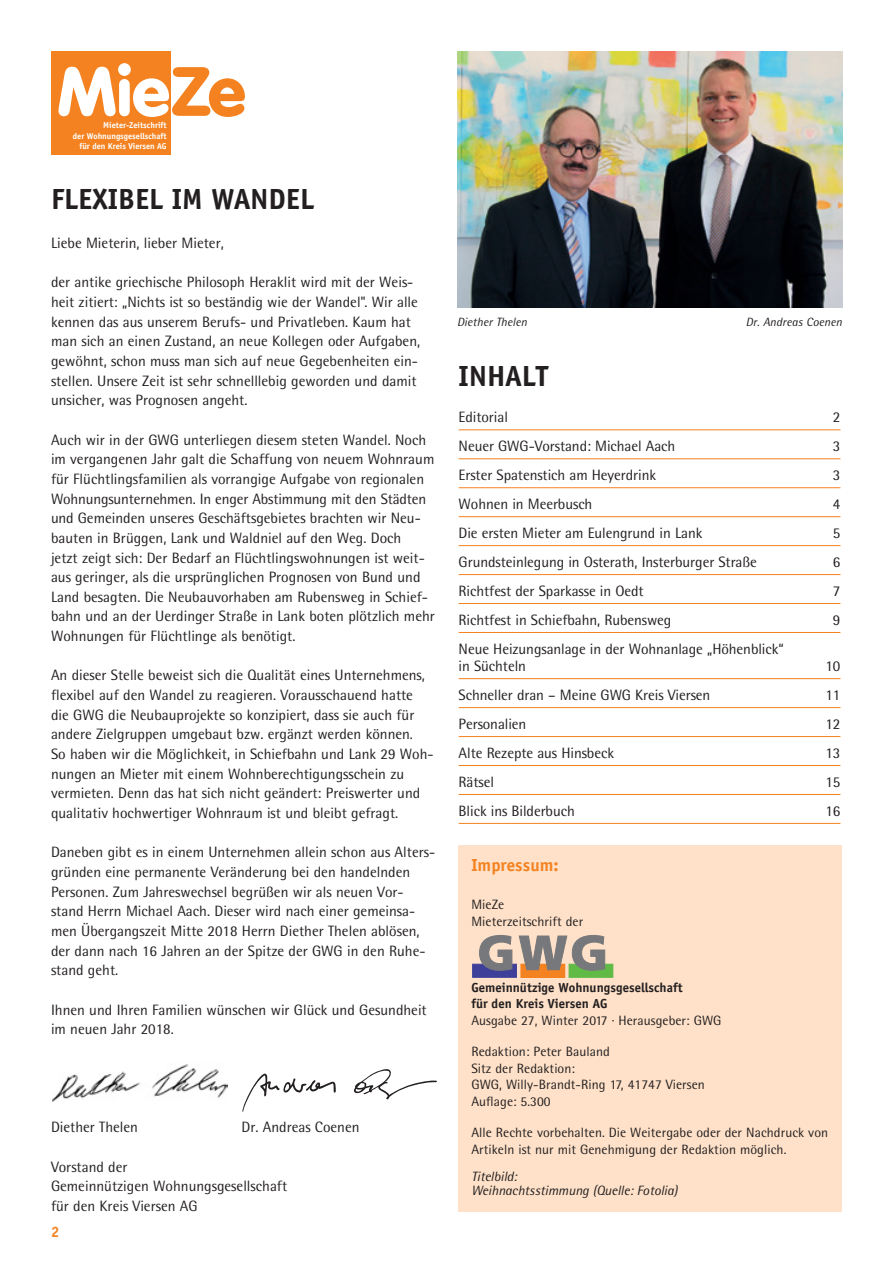
<style>
.page{position:relative;width:893px;height:1263px;background:#fff}
.page>*{position:absolute;margin:0;border:0;box-sizing:border-box;transform-origin:0 0}
.t1{font:900 68.4px "VAG Rounded";color:#fff}
.t2{font:700 30px "Officina Sans";letter-spacing:.005em;color:#231f20}
.t3{font:700 18px "Officina Sans";letter-spacing:.005em;color:#f58220}
.t4{font:15px/19.6px "Rotis Semi Sans";color:#231f20}
.t5{font:700 15px "Officina San ITC";color:#f58220}
.t6{font:13.5px/16.5px "Rotis Semi Sans";letter-spacing:.005em;color:#231f20}
.t7{font:700 13.5px/16.5px "Officina Sans";letter-spacing:.005em;color:#231f20}
.t8{font:italic 13.5px/13.8px "Rotis Semi Sans";letter-spacing:-.005em;color:#231f20}
.t9{font:italic 12px "Rotis Semi Sans";letter-spacing:.005em;color:#231f20}
.t10{font:700 8.7px/10.5px "Officina Sans";color:#fff;text-align:right}
.t11{font:700 4.95px/9.9px "Officina Sans";color:#231f20}
.s1{color:#f58220}
</style>
<div class="page">
<img style="left:457px;top:52px;width:385px;height:255px">
<div style="left:51px;top:52px;width:120px;height:103px;background:#f58220"></div>
<div style="left:459px;top:845px;width:383px;height:367px;background:#fee1c8"></div>
<div style="left:521px;top:964px;width:44px;height:13px;background:#f58220"></div>
<div style="left:569px;top:964px;width:44px;height:13px;background:#60bb46"></div>
<div style="left:473px;top:964px;width:43px;height:13px;background:#3e3f99"></div>
<svg style="left:479px;top:935px;width:33px;height:36px"></svg>
<svg style="left:519px;top:935px;width:86px;height:36px"></svg>
<img style="left:52px;top:1064px;width:176px;height:38px">
<svg style="left:242px;top:1073px;width:94px;height:39px"></svg>
<svg style="left:353px;top:1069px;width:84px;height:30px"></svg>
<hr style="left:459px;top:429px;width:381px;height:1px;background:#f58220">
<hr style="left:459px;top:458px;width:381px;height:1px;background:#f58220">
<hr style="left:459px;top:487px;width:381px;height:1px;background:#f58220">
<hr style="left:459px;top:516px;width:381px;height:1px;background:#f58220">
<hr style="left:459px;top:545px;width:381px;height:1px;background:#f58220">
<hr style="left:459px;top:574px;width:381px;height:1px;background:#f58220">
<hr style="left:459px;top:603px;width:381px;height:1px;background:#f58220">
<hr style="left:459px;top:632px;width:381px;height:1px;background:#f58220">
<hr style="left:459px;top:678px;width:381px;height:1px;background:#f58220">
<hr style="left:459px;top:707px;width:381px;height:1px;background:#f58220">
<hr style="left:459px;top:736px;width:381px;height:1px;background:#f58220">
<hr style="left:459px;top:765px;width:381px;height:1px;background:#f58220">
<hr style="left:459px;top:794px;width:381px;height:1px;background:#f58220">
<hr style="left:459px;top:823px;width:381px;height:1px;background:#f58220">
<h1 class="t1" style="left:57px;top:50px;width:190px">Mie<span class="s1">Ze</span></h1>
<p class="t10" style="left:73px;top:120px;width:95px">Mieter-Zeitschrift<br>der Wohnungsgesellschaft für den Kreis Viersen AG</p>
<h2 class="t2" style="left:51px;top:181px;width:259px">Flexibel im Wandel</h2>
<p class="t4" style="left:51px;top:233px;width:174px">Liebe Mieterin, lieber Mieter,</p>
<p class="t4" style="left:51px;top:272px;width:371px">der antike griechische Philosoph Heraklit wird mit der Weis&shy;heit zitiert: „Nichts ist so beständig wie der Wandel". Wir alle kennen das aus unserem Berufs- und Privatleben. Kaum hat man sich an einen Zustand, an neue Kollegen oder Aufgaben, gewöhnt, schon muss man sich auf neue Gegebenheiten ein&shy;stellen. Unsere Zeit ist sehr schnelllebig geworden und damit unsicher, was Prognosen angeht.</p>
<p class="t4" style="left:51px;top:430px;width:385px">Auch wir in der GWG unterliegen diesem steten Wandel. Noch im vergangenen Jahr galt die Schaffung von neuem Wohnraum für Flüchtlingsfamilien als vorrangige Aufgabe von regionalen Wohnungsunternehmen. In enger Abstimmung mit den Städten und Gemeinden unseres Geschäftsgebietes brachten wir Neu&shy;bauten in Brüggen, Lank und Waldniel auf den Weg. Doch<br>jetzt zeigt sich: Der Bedarf an Flüchtlingswohnungen ist weit&shy;aus geringer, als die ursprünglichen Prognosen von Bund und Land besagten. Die Neubauvorhaben am Rubensweg in Schief&shy;bahn und an der Uerdinger Straße in Lank boten plötzlich mehr Wohnungen für Flüchtlinge als benötigt.</p>
<p class="t4" style="left:51px;top:665px;width:384px">An dieser Stelle beweist sich die Qualität eines Unternehmens, flexibel auf den Wandel zu reagieren. Vorausschauend hatte die GWG die Neubauprojekte so konzipiert, dass sie auch für andere Zielgruppen umgebaut bzw. ergänzt werden können.<br>So haben wir die Möglichkeit, in Schiefbahn und Lank 29 Woh&shy;nungen an Mieter mit einem Wohnberechtigungsschein zu vermieten. Denn das hat sich nicht geändert: Preiswerter und qualitativ hochwertiger Wohnraum ist und bleibt gefragt.</p>
<p class="t4" style="left:51px;top:842px;width:384px">Daneben gibt es in einem Unternehmen allein schon aus Alters&shy;gründen eine permanente Veränderung bei den handelnden Personen. Zum Jahreswechsel begrüßen wir als neuen Vor&shy;stand Herrn Michael Aach. Dieser wird nach einer gemeinsa&shy;men Übergangszeit Mitte 2018 Herrn Diether Thelen ablösen, der dann nach 16 Jahren an der Spitze der GWG in den Ruhe&shy;stand geht.</p>
<p class="t4" style="left:51px;top:999px;width:377px">Ihnen und Ihren Familien wünschen wir Glück und Gesundheit im neuen Jahr 2018.</p>
<p class="t4" style="left:51px;top:1117px;width:88px">Diether Thelen</p>
<p class="t4" style="left:242px;top:1117px;width:120px">Dr. Andreas Coenen</p>
<p class="t4" style="left:51px;top:1157px;width:238px">Vorstand der<br>Gemeinnützigen Wohnungsgesellschaft für den Kreis Viersen AG</p>
<p class="t5" style="left:51px;top:1222px;width:10px">2</p>
<p class="t9" style="left:457px;top:314px;width:72px">Diether Thelen</p>
<p class="t9" style="left:746px;top:314px;width:98px">Dr. Andreas Coenen</p>
<h2 class="t2" style="left:459px;top:358px;width:90px">Inhalt</h2>
<p class="t4" style="left:459px;top:407px;width:51px">Editorial</p>
<p class="t4" style="left:833px;top:407px;width:9px">2</p>
<p class="t4" style="left:459px;top:436px;width:218px">Neuer GWG-Vorstand: Michael Aach</p>
<p class="t4" style="left:833px;top:436px;width:9px">3</p>
<p class="t4" style="left:459px;top:465px;width:199px">Erster Spatenstich am Heyerdrink</p>
<p class="t4" style="left:833px;top:465px;width:9px">3</p>
<p class="t4" style="left:459px;top:494px;width:135px">Wohnen in Meerbusch</p>
<p class="t4" style="left:833px;top:494px;width:9px">4</p>
<p class="t4" style="left:459px;top:523px;width:245px">Die ersten Mieter am Eulengrund in Lank</p>
<p class="t4" style="left:833px;top:523px;width:9px">5</p>
<p class="t4" style="left:459px;top:552px;width:300px">Grundsteinlegung in Osterath, Insterburger Straße</p>
<p class="t4" style="left:833px;top:552px;width:9px">6</p>
<p class="t4" style="left:459px;top:581px;width:187px">Richtfest der Sparkasse in Oedt</p>
<p class="t4" style="left:833px;top:581px;width:9px">7</p>
<p class="t4" style="left:459px;top:610px;width:214px">Richtfest in Schiefbahn, Rubensweg</p>
<p class="t4" style="left:833px;top:610px;width:9px">9</p>
<p class="t4" style="left:459px;top:640px;width:327px;line-height:17.2px">Neue Heizungsanlage in der Wohnanlage „Höhenblick“ in Süchteln</p>
<p class="t4" style="left:825px;top:656px;width:16px">10</p>
<p class="t4" style="left:459px;top:685px;width:253px">Schneller dran – Meine GWG Kreis Viersen</p>
<p class="t4" style="left:825px;top:685px;width:16px">11</p>
<p class="t4" style="left:459px;top:714px;width:69px">Personalien</p>
<p class="t4" style="left:825px;top:714px;width:16px">12</p>
<p class="t4" style="left:459px;top:743px;width:157px">Alte Rezepte aus Hinsbeck</p>
<p class="t4" style="left:825px;top:743px;width:16px">13</p>
<p class="t4" style="left:459px;top:772px;width:37px">Rätsel</p>
<p class="t4" style="left:825px;top:772px;width:16px">15</p>
<p class="t4" style="left:459px;top:801px;width:118px">Blick ins Bilderbuch</p>
<p class="t4" style="left:825px;top:801px;width:16px">16</p>
<p class="t3" style="left:471px;top:854px;width:89px">Impressum:</p>
<p class="t6" style="left:471px;top:896px;width:113px">MieZe<br>Mieterzeitschrift der</p>
<p class="t7" style="left:471px;top:979px;width:213px">Gemeinnützige Wohnungsgesellschaft für den Kreis Viersen AG</p>
<p class="t6" style="left:471px;top:1012px;width:252px">Ausgabe 27, Winter 2017 · Herausgeber: GWG</p>
<p class="t6" style="left:471px;top:1043px;width:235px">Redaktion: Peter Bauland<br>Sitz der Redaktion:<br>GWG, Willy-Brandt-Ring 17, 41747 Viersen<br>Auflage: 5.300</p>
<p class="t6" style="left:471px;top:1124px;width:358px">Alle Rechte vorbehalten. Die Weitergabe oder der Nachdruck von<br>Artikeln ist nur mit Genehmigung der Redaktion möglich.</p>
<p class="t8" style="left:471px;top:1169px;width:208px">Titelbild:<br>Weihnachtsstimmung (Quelle: Fotolia)</p>
<p class="t11" style="left:473px;top:1002px;width:96px">logo 100mm für Farbsatz 4-c mit schwarz 65% hKs 07 = 0/60/100/0</p>
<p class="t11" style="left:473px;top:1017px;width:45px">hKs 65 = 65/0/100/0</p>
</div>
